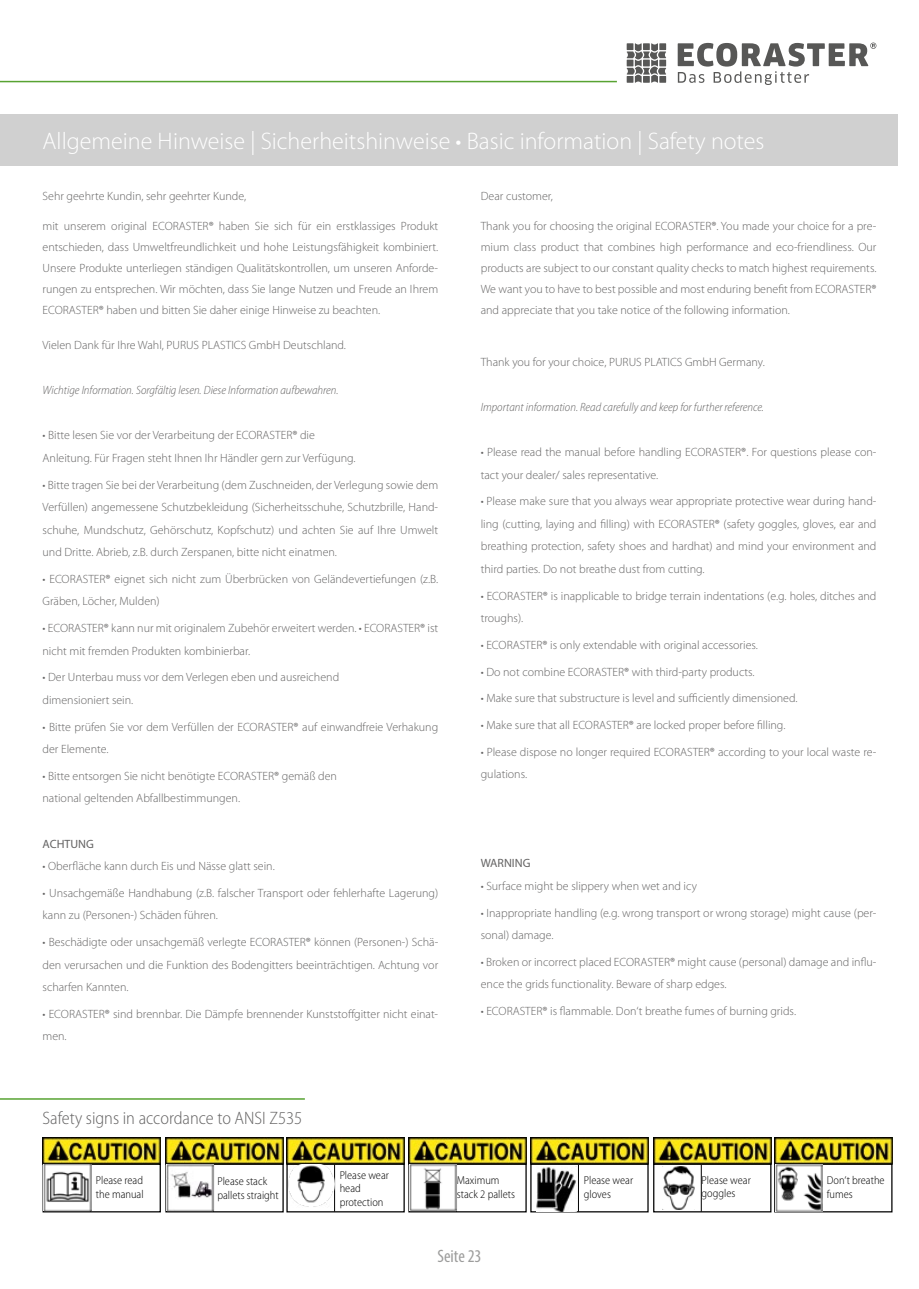
<style>
.page{position:relative;width:919px;height:1289px;background:#fff}
.page>*{position:absolute;margin:0;border:0;box-sizing:border-box;transform-origin:0 0}
.t1{font:300 24px "Myriad Pro";color:#fff}
.t2{font:300 semi-condensed 18px "Myriad Pro";color:#646363}
.t3{font:condensed 18px "Myriad Pro";color:#9d9d9c}
.t4{font:300 12px/22.5px "Myriad Pro";color:#646363}
.t5{font:italic 300 semi-condensed 12px "Myriad Pro";color:#646363}
.t6{font:12px "Myriad Pro";color:#646363}
.t7{font:300 semi-condensed 11.55px/13.8px "Myriad Pro";color:#000}
.s1{font-weight:400}
</style>
<div class="page">
<img style="left:165px;top:1137px;width:119px;height:26px">
<div style="left:165px;top:1163px;width:119px;height:49px;border:1px solid #000"></div>
<hr style="left:213px;top:1164px;width:1px;height:47px;background:#000">
<img style="left:286px;top:1137px;width:119px;height:26px">
<div style="left:286px;top:1163px;width:119px;height:49px;border:1px solid #000"></div>
<hr style="left:334px;top:1164px;width:1px;height:47px;background:#000">
<img style="left:774px;top:1137px;width:118px;height:26px">
<div style="left:774px;top:1163px;width:118px;height:49px;border:1px solid #000"></div>
<hr style="left:822px;top:1164px;width:1px;height:47px;background:#000">
<img style="left:43px;top:1137px;width:118px;height:26px">
<div style="left:43px;top:1163px;width:118px;height:49px;border:1px solid #000"></div>
<hr style="left:90px;top:1164px;width:1px;height:47px;background:#000">
<img style="left:653px;top:1137px;width:118px;height:26px">
<div style="left:653px;top:1163px;width:118px;height:49px;border:1px solid #000"></div>
<hr style="left:701px;top:1164px;width:1px;height:47px;background:#000">
<img style="left:530px;top:1137px;width:118px;height:26px">
<hr style="left:578px;top:1164px;width:1px;height:47px;background:#000">
<img style="left:408px;top:1137px;width:118px;height:26px">
<div style="left:408px;top:1163px;width:118px;height:49px;border:1px solid #000"></div>
<hr style="left:456px;top:1164px;width:1px;height:47px;background:#000">
<div style="left:530px;top:1163px;width:118px;height:49px;border:1px solid #000"></div>
<div style="left:0;top:115px;width:897px;height:51px;background:#d0d0d0"></div>
<hr style="left:0;top:1098px;width:305px;height:1px;background:#58a332">
<svg style="left:677px;top:43px;width:199px;height:42px"></svg>
<svg style="left:626px;top:43px;width:40px;height:40px"></svg>
<hr style="left:0;top:81px;width:617px;height:1px;background:#58a332">
<img style="left:44px;top:1164px;width:47px;height:46px">
<img style="left:167px;top:1164px;width:47px;height:46px">
<img style="left:287px;top:1164px;width:47px;height:42px">
<img style="left:409px;top:1164px;width:47px;height:46px">
<img style="left:536px;top:1166px;width:40px;height:45px">
<img style="left:663px;top:1166px;width:31px;height:43px">
<img style="left:775px;top:1164px;width:47px;height:47px">
<h1 class="t1" style="left:43px;top:128px;width:723px">Allgemeine Hinweise | Sicherheitshinweise • Basic information | Safety notes</h1>
<p class="t4" style="left:43px;top:185px;width:205px">Sehr geehrte Kundin, sehr geehrter Kunde,</p>
<p class="t4" style="left:43px;top:216px;width:397px;line-height:21px;text-align:justify">mit unserem original ECORASTER<span class="s1">®</span> haben Sie sich für ein erstklassiges Produkt entschieden, dass Umweltfreundlichkeit und hohe Leistungsfähigkeit kombiniert.<br>Unsere Produkte unterliegen ständigen Qualitätskontrollen, um unseren Anforde&shy;rungen zu entsprechen. Wir möchten, dass Sie lange Nutzen und Freude an Ihrem ECORASTER<span class="s1">®</span> haben und bitten Sie daher einige Hinweise zu beachten.</p>
<p class="t4" style="left:43px;top:334px;width:305px">Vielen Dank für Ihre Wahl, PURUS PLASTICS GmbH Deutschland.</p>
<p class="t5" style="left:43px;top:384px;width:297px">Wichtige Information. Sorgfältig lesen. Diese Information aufbewahren.</p>
<p class="t4" style="left:43px;top:424px;width:314px">• Bitte lesen Sie vor der Verarbeitung der ECORASTER<span class="s1">®</span> die<br>Anleitung. Für Fragen steht Ihnen Ihr Händler gern zur Verfügung.</p>
<p class="t4" style="left:43px;top:473px;width:397px;text-align:justify">• Bitte tragen Sie bei der Verarbeitung (dem Zuschneiden, der Verlegung sowie dem Verfüllen) angemessene Schutzbekleidung (Sicherheitsschuhe, Schutzbrille, Hand&shy;schuhe, Mundschutz, Gehörschutz, Kopfschutz) und achten Sie auf Ihre Umwelt und Dritte. Abrieb, z.B. durch Zerspanen, bitte nicht einatmen.</p>
<p class="t4" style="left:43px;top:568px;width:397px">• ECORASTER<span class="s1">®</span> eignet sich nicht zum Überbrücken von Geländevertiefungen (z.B.<br>Gräben, Löcher, Mulden)</p>
<p class="t4" style="left:43px;top:617px;width:397px">• ECORASTER<span class="s1">®</span> kann nur mit originalem Zubehör erweitert werden. • ECORASTER<span class="s1">®</span> ist nicht mit fremden Produkten kombinierbar.</p>
<p class="t4" style="left:43px;top:666px;width:298px">• Der Unterbau muss vor dem Verlegen eben und ausreichend dimensioniert sein.</p>
<p class="t4" style="left:43px;top:715px;width:397px">• Bitte prüfen Sie vor dem Verfüllen der ECORASTER<span class="s1">®</span> auf einwandfreie Verhakung der Elemente.</p>
<p class="t4" style="left:43px;top:765px;width:296px">• Bitte entsorgen Sie nicht benötigte ECORASTER<span class="s1">®</span> gemäß den national geltenden Abfallbestimmungen.</p>
<p class="t6" style="left:43px;top:836px;width:53px">ACHTUNG</p>
<p class="t4" style="left:43px;top:855px;width:234px">• Oberfläche kann durch Eis und Nässe glatt sein.</p>
<p class="t4" style="left:43px;top:881px;width:397px">• Unsachgemäße Handhabung (z.B. falscher Transport oder fehlerhafte Lagerung) kann zu (Personen-) Schäden führen.</p>
<p class="t4" style="left:43px;top:931px;width:397px;text-align:justify">• Beschädigte oder unsachgemäß verlegte ECORASTER<span class="s1">®</span> können (Personen-) Schä&shy;den verursachen und die Funktion des Bodengitters beeinträchtigen. Achtung vor scharfen Kannten.</p>
<p class="t4" style="left:43px;top:1002px;width:397px">• ECORASTER<span class="s1">®</span> sind brennbar. Die Dämpfe brennender Kunststoffgitter nicht einat&shy;men.</p>
<h2 class="t2" style="left:43px;top:1108px;width:261px">Safety signs in accordance to ANSI Z535</h2>
<p class="t4" style="left:480px;top:185px;width:74px">Dear customer,</p>
<p class="t4" style="left:480px;top:216px;width:397px;line-height:21px;text-align:justify">Thank you for choosing the original ECORASTER<span class="s1">®</span>. You made your choice for a pre&shy;mium class product that combines high performance and eco-friendliness. Our products are subject to our constant quality checks to match highest requirements.<br>We want you to have to best possible and most enduring benefit from ECORASTER<span class="s1">® </span>and appreciate that you take notice of the following information.</p>
<p class="t4" style="left:480px;top:351px;width:285px">Thank you for your choice, PURUS PLATICS GmbH Germany.</p>
<p class="t5" style="left:480px;top:400px;width:285px">Important information. Read carefully and keep for further reference.</p>
<p class="t4" style="left:480px;top:441px;width:397px">• Please read the manual before handling ECORASTER<span class="s1">®</span>. For questions please con&shy;tact your dealer/ sales representative.</p>
<p class="t4" style="left:480px;top:490px;width:397px;text-align:justify">• Please make sure that you always wear appropriate protective wear during hand&shy;ling (cutting, laying and filling) with ECORASTER<span class="s1">®</span> (safety goggles, gloves, ear and breathing protection, safety shoes and hardhat) and mind your environment and third parties. Do not breathe dust from cutting.</p>
<p class="t4" style="left:480px;top:584px;width:397px">• ECORASTER<span class="s1">®</span> is inapplicable to bridge terrain indentations (e.g. holes, ditches and troughs).</p>
<p class="t4" style="left:480px;top:634px;width:279px">• ECORASTER<span class="s1">®</span> is only extendable with original accessories.</p>
<p class="t4" style="left:480px;top:660px;width:275px">• Do not combine ECORASTER<span class="s1">®</span> with third-party products.</p>
<p class="t4" style="left:480px;top:687px;width:318px">• Make sure that substructure is level and sufficiently dimensioned.</p>
<p class="t4" style="left:480px;top:714px;width:306px">• Make sure that all ECORASTER<span class="s1">®</span> are locked proper before filling.</p>
<p class="t4" style="left:480px;top:741px;width:397px">• Please dispose no longer required ECORASTER<span class="s1">®</span> according to your local waste re&shy;gulations.</p>
<p class="t6" style="left:480px;top:855px;width:51px">WARNING</p>
<p class="t4" style="left:480px;top:874px;width:218px">• Surface might be slippery when wet and icy</p>
<p class="t4" style="left:480px;top:901px;width:397px">• Inappropriate handling (e.g. wrong transport or wrong storage) might cause (per&shy;sonal) damage.</p>
<p class="t4" style="left:480px;top:950px;width:397px">• Broken or incorrect placed ECORASTER<span class="s1">®</span> might cause (personal) damage and influ&shy;ence the grids functionality. Beware of sharp edges.</p>
<p class="t4" style="left:480px;top:1000px;width:317px">• ECORASTER<span class="s1">®</span> is flammable. Don‘t breathe fumes of burning grids.</p>
<p class="t7" style="left:96px;top:1173px;width:49px">Please read the manual</p>
<p class="t7" style="left:217px;top:1174px;width:63px">Please stack pallets straight</p>
<p class="t7" style="left:339px;top:1168px;width:51px">Please wear head protection</p>
<p class="t7" style="left:457px;top:1173px;width:60px">Maximum stack 2 pallets</p>
<p class="t7" style="left:584px;top:1173px;width:51px">Please wear gloves</p>
<p class="t7" style="left:701px;top:1173px;width:51px">Please wear goggles</p>
<p class="t7" style="left:826px;top:1173px;width:59px">Don‘t breathe fumes</p>
<h2 class="t3" style="left:437px;top:1245px;width:46px">Seite 23</h2>
</div>
